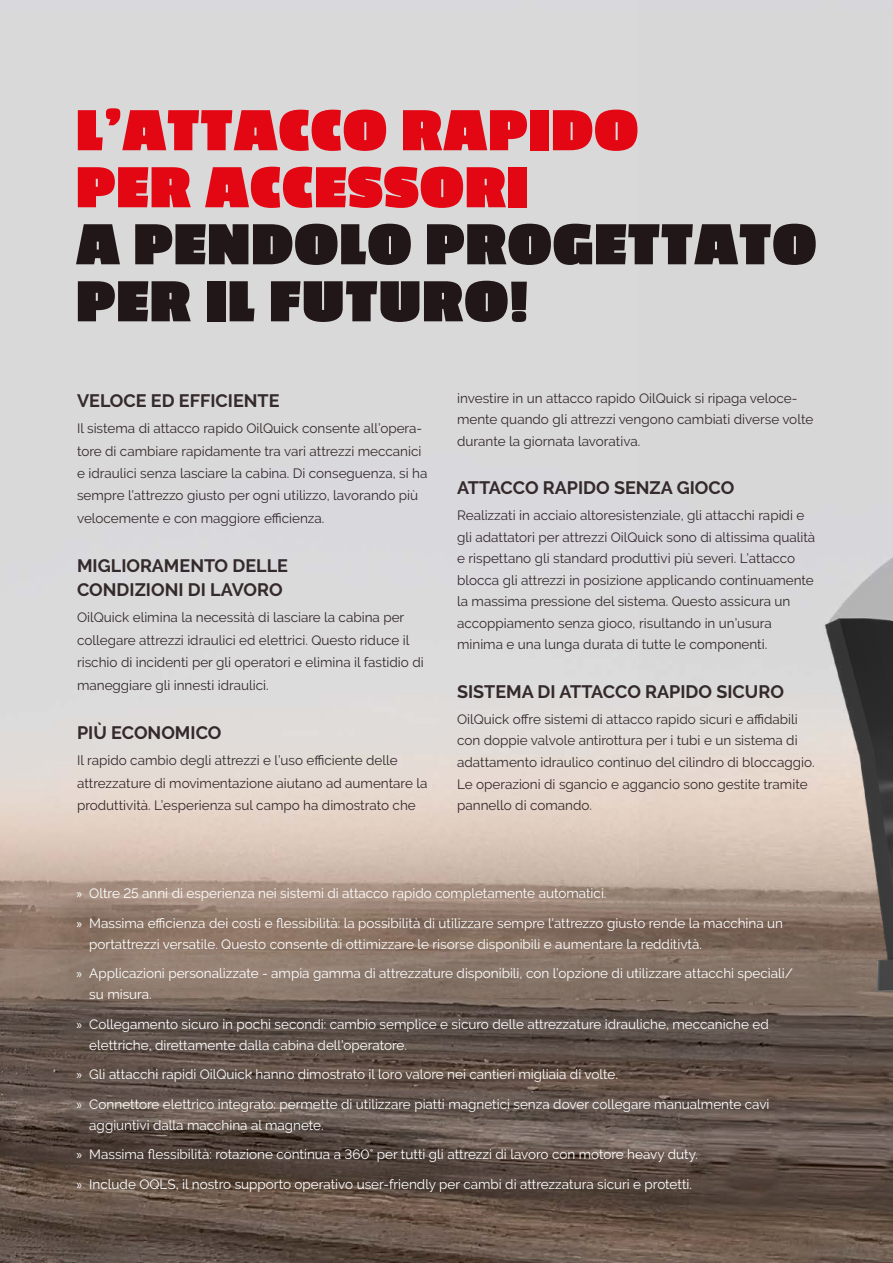
<style>
.page{position:relative;width:893px;height:1263px;background:#fff}
.page>*{position:absolute;margin:0;border:0;box-sizing:border-box;transform-origin:0 0}
.t1{font:900 64.5px/57px "Passion One";letter-spacing:.03em;color:#221718}
.t2{font:900 64.5px/57px "Passion One";letter-spacing:.03em;color:#e30613}
.t3{font:700 18px/23.9px "Raleway";color:#34292b}
.t4{font:13.5px/21.6px "Raleway";color:#34292b}
.t5{font:13.5px/29.5px "Raleway";color:#fff}
.s1{font-family:"Myriad Pro"}
</style>
<div class="page">
<img style="left:0;top:0;width:639px;height:897px">
<svg style="left:0;top:897px;width:639px;height:366px;background:#6c5b51"></svg>
<img style="left:639px;top:0;width:254px;height:1263px">
<h1 class="t2" style="left:77px;top:104px;width:563px">L’ATTACCO RAPIDO<br>PER ACCESSORI</h1>
<h1 class="t1" style="left:77px;top:218px;width:741px">A PENDOLO PROGETTATO<br>PER IL FUTURO!</h1>
<h2 class="t3" style="left:77px;top:389px;width:204px">VELOCE ED EFFICIENTE</h2>
<p class="t4" style="left:77px;top:417px;width:352px;line-height:22.4px">Il sistema di attacco rapido OilQuick consente all’opera&shy;tore di cambiare rapidamente tra vari attrezzi meccanici e idraulici senza lasciare la cabina. Di conseguenza, si ha sempre l’attrezzo giusto per ogni utilizzo, lavorando più velocemente e con maggiore efficienza.</p>
<h2 class="t3" style="left:77px;top:554px;width:213px">MIGLIORAMENTO DELLE<br>CONDIZIONI DI LAVORO</h2>
<p class="t4" style="left:77px;top:606px;width:348px;line-height:22.4px">OilQuick elimina la necessità di lasciare la cabina per collegare attrezzi idraulici ed elettrici. Questo riduce il rischio di incidenti per gli operatori e elimina il fastidio di maneggiare gli innesti idraulici.</p>
<h2 class="t3" style="left:77px;top:721px;width:146px">PIÙ ECONOMICO</h2>
<p class="t4" style="left:77px;top:749px;width:352px;line-height:22.4px">Il rapido cambio degli attrezzi e l’uso efficiente delle attrezzature di movimentazione aiutano ad aumentare la produttività. L’esperienza sul campo ha dimostrato che</p>
<p class="t4" style="left:457px;top:387px;width:358px">investire in un attacco rapido OilQuick si ripaga veloce&shy;mente quando gli attrezzi vengono cambiati diverse volte durante la giornata lavorativa.</p>
<h2 class="t3" style="left:457px;top:476px;width:279px">ATTACCO RAPIDO SENZA GIOCO</h2>
<p class="t4" style="left:457px;top:504px;width:360px">Realizzati in acciaio altoresistenziale, gli attacchi rapidi e gli adattatori per attrezzi OilQuick sono di altissima qualità e rispettano gli standard produttivi più severi. L’attacco blocca gli attrezzi in posizione applicando continuamente la massima pressione del sistema. Questo assicura un accoppiamento senza gioco, risultando in un’usura minima e una lunga durata di tutte le componenti.</p>
<h2 class="t3" style="left:457px;top:680px;width:328px">SISTEMA DI ATTACCO RAPIDO SICURO</h2>
<p class="t4" style="left:457px;top:708px;width:359px">OilQuick offre sistemi di attacco rapido sicuri e affidabili con doppie valvole antirottura per i tubi e un sistema di adattamento idraulico continuo del cilindro di bloccaggio.<br>Le operazioni di sgancio e aggancio sono gestite tramite pannello di comando.</p>
<p class="t5" style="left:77px;top:879px;width:708px"><span class="s1">»</span> Oltre 25 anni di esperienza nei sistemi di attacco rapido completamente automatici.<br><span class="s1">»</span> Massima efficienza dei costi e flessibilità: la possibilità di utilizzare sempre l’attrezzo giusto rende la macchina un</p>
<p class="t5" style="left:77px;top:929px;width:718px;text-indent:13px">portattrezzi versatile. Questo consente di ottimizzare le risorse disponibili e aumentare la redditivtà.<br><span class="s1">»</span> Applicazioni personalizzate - ampia gamma di attrezzature disponibili, con l’opzione di utilizzare attacchi speciali/</p>
<p class="t5" style="left:77px;top:980px;width:694px;text-indent:13px">su misura.<br><span class="s1">»</span> Collegamento sicuro in pochi secondi: cambio semplice e sicuro delle attrezzature idrauliche, meccaniche ed</p>
<p class="t5" style="left:77px;top:1030px;width:694px;text-indent:13px">elettriche, direttamente dalla cabina dell’operatore.<br><span class="s1">»</span> Gli attacchi rapidi OilQuick hanno dimostrato il loro valore nei cantieri migliaia di volte.<br><span class="s1">»</span> Connettore elettrico integrato: permette di utilizzare piatti magnetici senza dover collegare manualmente cavi</p>
<p class="t5" style="left:77px;top:1110px;width:623px;text-indent:13px">aggiuntivi dalla macchina al magnete.<br><span class="s1">»</span> Massima flessibilità: rotazione continua a 360° per tutti gli attrezzi di lavoro con motore heavy duty. <span class="s1">»</span> Include OQLS, il nostro supporto operativo user-friendly per cambi di attrezzatura sicuri e protetti.</p>
</div>
